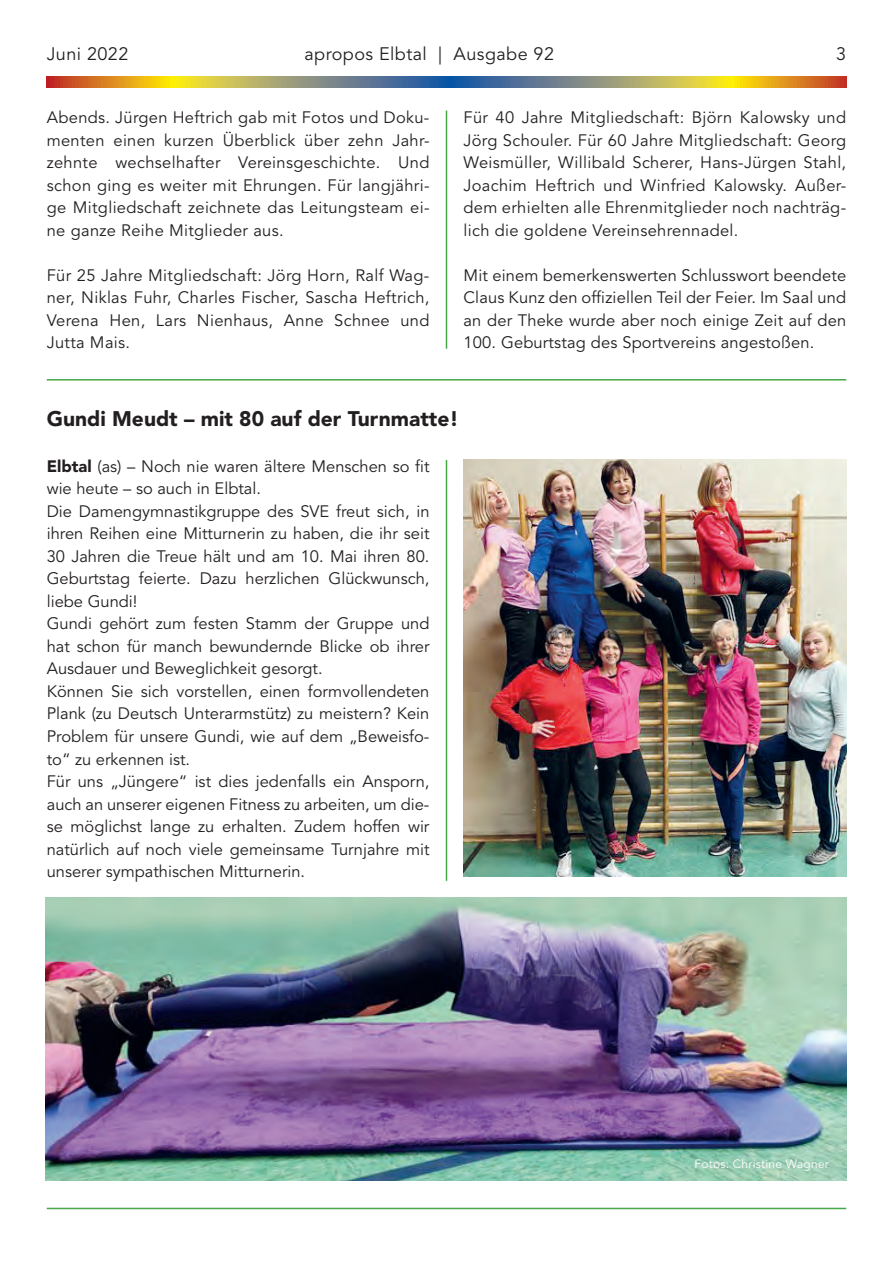
<style>
.page{position:relative;width:893px;height:1263px;background:#fff}
.page>*{position:absolute;margin:0;border:0;box-sizing:border-box;transform-origin:0 0}
.t1{font:900 21px "Avenir LT Std";color:#231f20}
.t2{font:18px "Avenir LT Std";letter-spacing:.025em;color:#231f20}
.t3{font:16.5px/22.5px "Avenir LT Std";color:#231f20;text-align:justify}
.t4{font:12px "Avenir LT Std";letter-spacing:.02em;color:#fff}
.s1{font-weight:900}
</style>
<div class="page">
<svg style="left:47px;top:77px;width:799px;height:10px;background:#a3935b"></svg>
<hr style="left:446px;top:111px;width:1px;height:238px;background:#45a748">
<hr style="left:47px;top:379px;width:799px;height:1px;background:#45a748">
<img style="left:45px;top:898px;width:801px;height:283px">
<img style="left:463px;top:459px;width:383px;height:417px">
<hr style="left:446px;top:460px;width:1px;height:421px;background:#45a748">
<hr style="left:47px;top:1208px;width:799px;height:1px;background:#45a748">
<p class="t2" style="left:47px;top:44px;width:83px">Juni 2022</p>
<p class="t2" style="left:304px;top:44px;width:251px">apropos Elbtal | Ausgabe 92</p>
<p class="t2" style="left:836px;top:44px;width:12px">3</p>
<p class="t3" style="left:47px;top:107px;width:384px">Abends. Jürgen Heftrich gab mit Fotos und Doku&shy;menten einen kurzen Überblick über zehn Jahr&shy;zehnte wechselhafter Vereinsgeschichte. Und schon ging es weiter mit Ehrungen. Für langjähri&shy;ge Mitgliedschaft zeichnete das Leitungsteam ei&shy;ne ganze Reihe Mitglieder aus.</p>
<p class="t3" style="left:47px;top:264px;width:384px">Für 25 Jahre Mitgliedschaft: Jörg Horn, Ralf Wag&shy;ner, Niklas Fuhr, Charles Fischer, Sascha Heftrich, Verena Hen, Lars Nienhaus, Anne Schnee und Jutta Mais.</p>
<p class="t3" style="left:463px;top:107px;width:384px">Für 40 Jahre Mitgliedschaft: Björn Kalowsky und Jörg Schouler. Für 60 Jahre Mitgliedschaft: Georg Weismüller, Willibald Scherer, Hans-Jürgen Stahl, Joachim Heftrich und Winfried Kalowsky. Außer&shy;dem erhielten alle Ehrenmitglieder noch nachträg&shy;lich die goldene Vereinsehrennadel.</p>
<p class="t3" style="left:463px;top:264px;width:384px">Mit einem bemerkenswerten Schlusswort beendete Claus Kunz den offiziellen Teil der Feier. Im Saal und an der Theke wurde aber noch einige Zeit auf den 100. Geburtstag des Sportvereins angestoßen.</p>
<p class="t1" style="left:47px;top:406px;width:414px">Gundi Meudt – mit 80 auf der Turnmatte!</p>
<p class="t3" style="left:47px;top:455px;width:384px;text-align:left"><span class="s1">Elbtal</span> (as) – Noch nie waren ältere Menschen so fit wie heute – so auch in Elbtal.<br>Die Damengymnastikgruppe des SVE freut sich, in ihren Reihen eine Mitturnerin zu haben, die ihr seit 30 Jahren die Treue hält und am 10. Mai ihren 80.<br>Geburtstag feierte. Dazu herzlichen Glückwunsch, liebe Gundi!<br>Gundi gehört zum festen Stamm der Gruppe und hat schon für manch bewundernde Blicke ob ihrer Ausdauer und Beweglichkeit gesorgt.<br>Können Sie sich vorstellen, einen formvollendeten Plank (zu Deutsch Unterarmstütz) zu meistern? Kein Problem für unsere Gundi, wie auf dem „Beweisfo&shy;to“ zu erkennen ist.<br>Für uns „Jüngere“ ist dies jedenfalls ein Ansporn, auch an unserer eigenen Fitness zu arbeiten, um die&shy;se möglichst lange zu erhalten. Zudem hoffen wir natürlich auf noch viele gemeinsame Turnjahre mit unserer sympathischen Mitturnerin.</p>
<p class="t4" style="left:694px;top:1157px;width:136px">Fotos: Christine Wagner</p>
</div>
